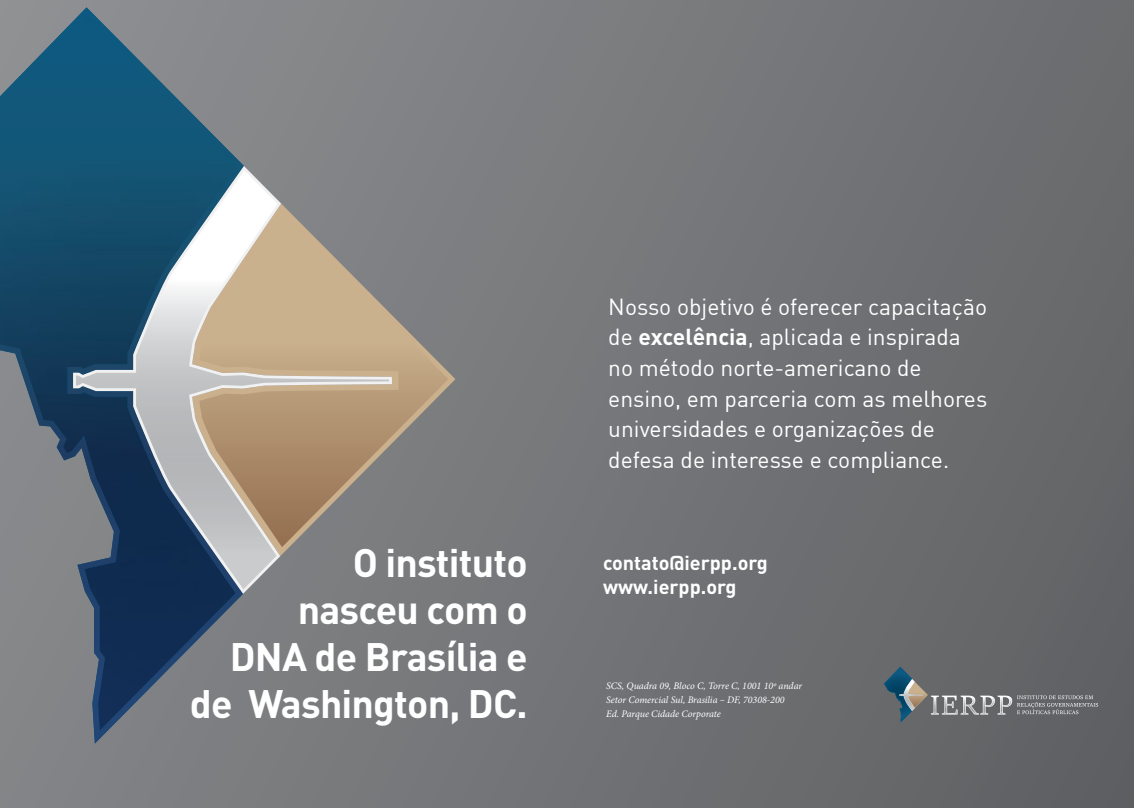
<style>
.page{position:relative;width:1134px;height:808px;background:#fff}
.page>*{position:absolute;margin:0;border:0;box-sizing:border-box;transform-origin:0 0}
.t1{font:700 39.3px/47.1px "DIN";letter-spacing:-.02em;color:#fff;text-align:right}
.t2{font:22.8px/30.7px "DIN";color:#fff}
.t3{font:700 19.8px/23.7px "DIN";color:#fff}
.t4{font:italic 10px/14px "Minion Pro";letter-spacing:-.005em;color:#fff}
.s1{font-weight:700}
</style>
<div class="page">
<div style="left:0;top:0;width:1134px;height:808px;background:linear-gradient(to right,#86878a,#66676a)"></div>
<div style="left:392px;top:204px;width:63px;height:352px;background:#7b7d7f"></div>
<svg style="left:392px;top:212px;width:56px;height:335px"></svg>
<img style="left:0;top:7px;width:244px;height:736px">
<img style="left:0;top:16px;width:236px;height:714px">
<svg style="left:73px;top:166px;width:319px;height:428px"></svg>
<img style="left:76px;top:170px;width:313px;height:419px">
<svg style="left:884px;top:667px;width:214px;height:55px"></svg>
<img style="left:899px;top:679px;width:24px;height:32px">
<p class="t2" style="left:608px;top:291px;width:381px">Nosso objetivo é oferecer capacitação de <span class="s1">excelência</span>, aplicada e inspirada no método norte-americano de ensino, em parceria com as melhores universidades e organizações de defesa de interesse e compliance.</p>
<h1 class="t1" style="left:190px;top:537px;width:339px">O instituto<br>nasceu com o<br>DNA de Brasília e de Washington, DC.</h1>
<p class="t3" style="left:603px;top:550px;width:166px">contato@ierpp.org www.ierpp.org</p>
<p class="t4" style="left:606px;top:679px;width:197px">SCS, Quadra 09, Bloco C, Torre C, 1001 10º andar<br>Setor Comercial Sul, Brasilia – DF, 70308-200<br>Ed. Parque Cidade Corporate</p>
</div>
